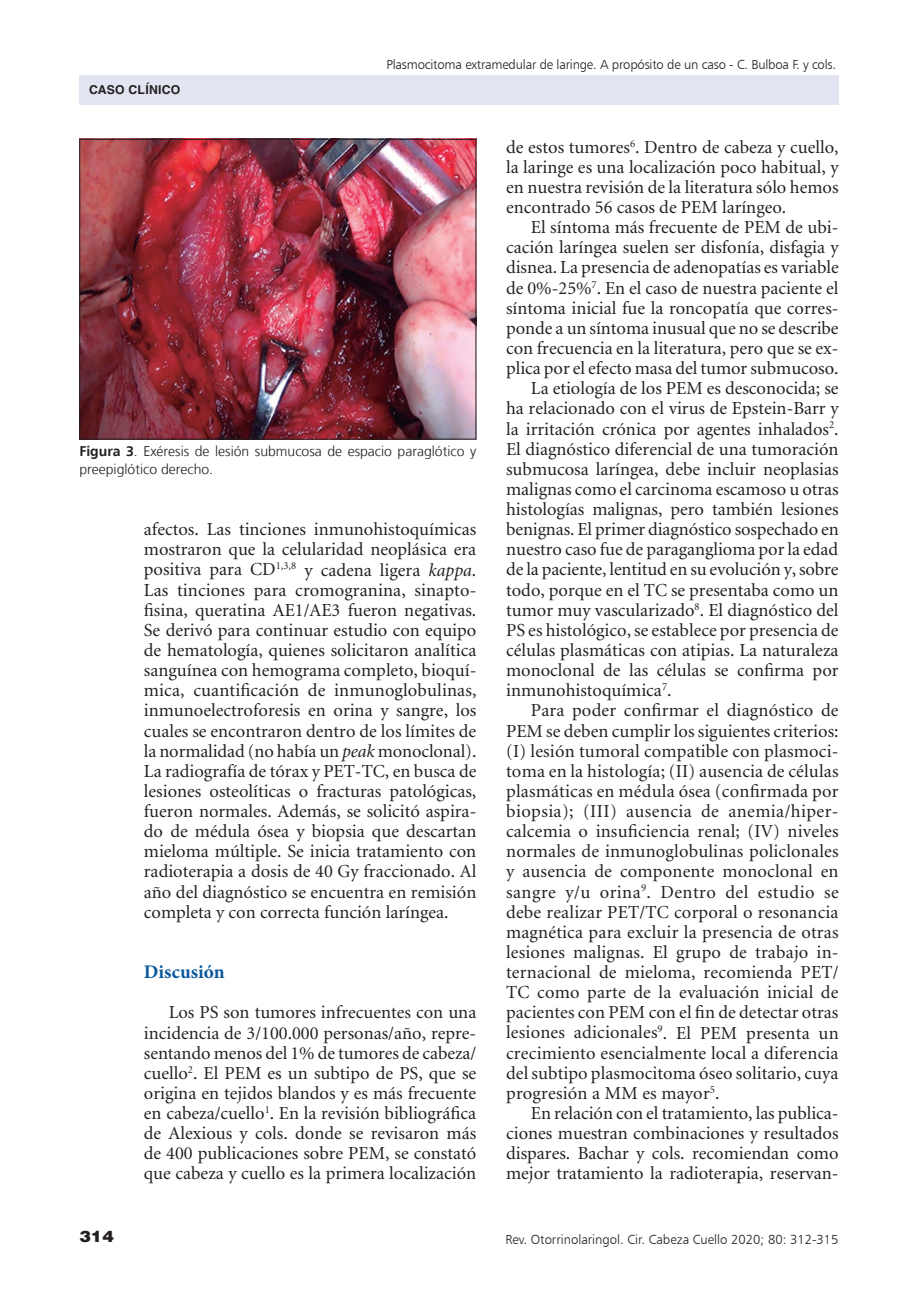
<style>
.page{position:relative;width:918px;height:1315px;background:#fff}
.page>*{position:absolute;margin:0;border:0;box-sizing:border-box;transform-origin:0 0}
._5-subtitulo{font:700 19.25px "Minion Pro";color:#07589d}
._1texto{font:18.38px/20.1px "Minion";color:#231f20;text-align:justify}
.t1{font:900 15.75px "Helvetica LT Std";color:#231f20;scale:1.1 1}
._7-tabla{font:300 14px/17.5px "Frutiger LT";color:#231f20}
.t2{font:13.12px "Humanist 777 BT Light B";letter-spacing:-.015em;color:#231f20}
.t3{font:700 12.25px "Helvetica LT Std";color:#231f20}
.s1{font-weight:700}
.s2{font-style:italic}
</style>
<div class="page">
<div style="left:79px;top:75px;width:759px;height:30px;background:#e2e5f1"></div>
<img style="left:81px;top:141px;width:393px;height:296px">
<div style="left:79px;top:139px;width:397px;height:300px;border:1px solid #231f20"></div>
<p class="t3" style="left:89px;top:82px;width:13px">Caso</p>
<p class="t3" style="left:129px;top:82px;width:17px">Clínico</p>
<p class="t2" style="left:386px;top:56px;width:451px">Plasmocitoma extramedular de laringe. A propósito de un caso - C. Bulboa F. y cols.</p>
<p class="_7-tabla" style="left:79px;top:443px;width:398px"><span class="s1">Figura 3</span>. Exéresis de lesión submucosa de espacio paraglótico y preepiglótico derecho.</p>
<p class="_1texto" style="left:144px;top:520px;width:334px">afectos. Las tinciones inmunohistoquímicas mostraron que la celularidad neoplásica era positiva para CD<sup>1,3,8</sup> y cadena ligera <span class="s2">kappa</span>.<br>Las tinciones para cromogranina, sinapto&shy;fisina, queratina AE1/AE3 fueron negativas.<br>Se derivó para continuar estudio con equipo de hematología, quienes solicitaron analítica sanguínea con hemograma completo, bioquí&shy;mica, cuantificación de inmunoglobulinas, inmunoelectroforesis en orina y sangre, los cuales se encontraron dentro de los límites de la normalidad (no había un <span class="s2">peak</span> monoclonal).<br>La radiografía de tórax y PET-TC, en busca de lesiones osteolíticas o fracturas patológicas, fueron normales. Además, se solicitó aspira&shy;do de médula ósea y biopsia que descartan mieloma múltiple. Se inicia tratamiento con radioterapia a dosis de 40 Gy fraccionado. Al año del diagnóstico se encuentra en remisión completa y con correcta función laríngea.</p>
<p class="t1" style="left:79px;top:1226px;width:33px">314</p>
<p class="_5-subtitulo" style="left:144px;top:958px;width:82px">Discusión</p>
<p class="_1texto" style="left:144px;top:1003px;width:334px;text-indent:25px">Los PS son tumores infrecuentes con una incidencia de 3/100.000 personas/año, repre&shy;sentando menos del 1% de tumores de cabeza/ cuello<sup>2</sup>. El PEM es un subtipo de PS, que se origina en tejidos blandos y es más frecuente en cabeza/cuello<sup>1</sup>. En la revisión bibliográfica de Alexious y cols. donde se revisaron más de 400 publicaciones sobre PEM, se constató que cabeza y cuello es la primera localización</p>
<p class="_1texto" style="left:506px;top:137px;width:334px">de estos tumores<sup>6</sup>. Dentro de cabeza y cuello, la laringe es una localización poco habitual, y en nuestra revisión de la literatura sólo hemos encontrado 56 casos de PEM laríngeo.</p>
<p class="_1texto" style="left:506px;top:218px;width:334px;text-indent:25px">El síntoma más frecuente de PEM de ubi&shy;cación laríngea suelen ser disfonía, disfagia y disnea. La presencia de adenopatías es variable de 0%-25%<sup>7</sup>. En el caso de nuestra paciente el síntoma inicial fue la roncopatía que corres&shy;ponde a un síntoma inusual que no se describe con frecuencia en la literatura, pero que se ex&shy;plica por el efecto masa del tumor submucoso.</p>
<p class="_1texto" style="left:506px;top:379px;width:334px;text-indent:25px">La etiología de los PEM es desconocida; se ha relacionado con el virus de Epstein-Barr y la irritación crónica por agentes inhalados<sup>2</sup>.<br>El diagnóstico diferencial de una tumoración submucosa laríngea, debe incluir neoplasias malignas como el carcinoma escamoso u otras histologías malignas, pero también lesiones benignas. El primer diagnóstico sospechado en nuestro caso fue de paraganglioma por la edad de la paciente, lentitud en su evolución y, sobre todo, porque en el TC se presentaba como un tumor muy vascularizado<sup>8</sup>. El diagnóstico del PS es histológico, se establece por presencia de células plasmáticas con atipias. La naturaleza monoclonal de las células se confirma por inmunohistoquímica<sup>7</sup>.</p>
<p class="_1texto" style="left:506px;top:701px;width:334px;text-indent:25px">Para poder confirmar el diagnóstico de PEM se deben cumplir los siguientes criterios: (I) lesión tumoral compatible con plasmoci&shy;toma en la histología; (II) ausencia de células plasmáticas en médula ósea (confirmada por biopsia); (III) ausencia de anemia/hiper&shy;calcemia o insuficiencia renal; (IV) niveles normales de inmunoglobulinas policlonales y ausencia de componente monoclonal en sangre y/u orina<sup>9</sup>. Dentro del estudio se debe realizar PET/TC corporal o resonancia magnética para excluir la presencia de otras lesiones malignas. El grupo de trabajo in&shy;ternacional de mieloma, recomienda PET/ TC como parte de la evaluación inicial de pacientes con PEM con el fin de detectar otras lesiones adicionales<sup>9</sup>. El PEM presenta un crecimiento esencialmente local a diferencia del subtipo plasmocitoma óseo solitario, cuya progresión a MM es mayor<sup>5</sup>.</p>
<p class="_1texto" style="left:506px;top:1103px;width:334px;text-indent:25px">En relación con el tratamiento, las publica&shy;ciones muestran combinaciones y resultados dispares. Bachar y cols. recomiendan como mejor tratamiento la radioterapia, reservan-</p>
<p class="t2" style="left:505px;top:1231px;width:335px">Rev. Otorrinolaringol. Cir. Cabeza Cuello 2020; 80: 312-315</p>
</div>
